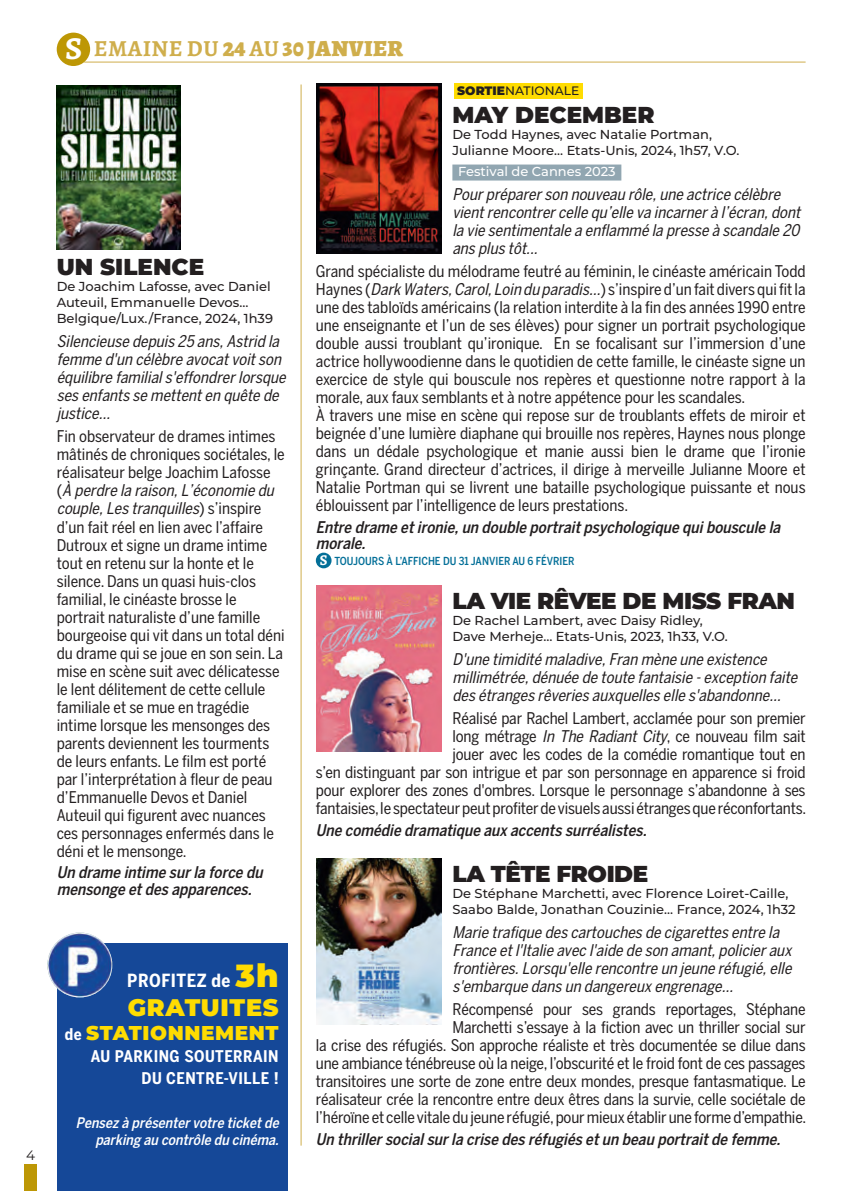
<style>
.page{position:relative;width:851px;height:1191px;background:#fff}
.page>*{position:absolute;margin:0;border:0;box-sizing:border-box;transform-origin:0 0}
.t1{font:900 24px "Montserrat";letter-spacing:.03em;color:#ffdc01}
.t2{font:900 23px "Montserrat";letter-spacing:-.02em;color:#231f20}
.t3{font:900 23px "Alegreya SC";letter-spacing:.02em;color:#cfae4c}
.t4{font:900 23px "Montserrat";color:#231f20}
.t5{font:900 20px "Montserrat";letter-spacing:.03em;color:#ffdc01}
.t6{font:700 18px "Benton Sans Cond";letter-spacing:.03em;color:#fff}
.t7{font:16px/18px "Benton Sans Cond";color:#231f20}
.t8{font:italic 16px/18px "Benton Sans Cond";color:#231f20}
.t9{font:italic 500 16px/16px "Benton Sans Cond";color:#231f20}
.t10{font:700 16px/22px "Benton Sans Cond";letter-spacing:.03em;color:#fff;text-align:right}
.t11{font:italic 500 14.6px/17.4px "Benton Sans Cond";color:#fff;text-align:right}
.t12{font:13.6px "Montserrat";color:#231f20}
.t13{font:500 13px/16px "Montserrat";color:#231f20}
.t14{font:500 13px "Montserrat";color:#fff}
.t15{font:500 12.2px "Montserrat";color:#231f20}
.t16{font:500 11px "Benton Sans Cond";color:#036f98}
.s1{font-weight:700;font-size:32px;color:#fff}
.s2{font-weight:700}
.s3{font-weight:900}
.s4{font-style:italic}
.s5{font-family:"Montserrat";font-weight:900;font-size:32px;color:#ffdc01}
.s6{font-family:"Benton Sans Cond";font-weight:700;font-size:16px;color:#fff}
.s7{font-family:"Alegreya SC";font-weight:700;font-size:15px;color:#fff}
</style>
<div class="page">
<div style="left:25px;top:1164px;width:12px;height:27px;background:#bd9705"></div>
<hr style="left:84px;top:62px;width:721px;height:1px;background:#cfae4c">
<div style="left:57px;top:33px;width:33px;height:33px;background:#bd9705;border-radius:50%"></div>
<hr style="left:300px;top:84px;width:1px;height:1061px;background:#cfae4c">
<img style="left:57px;top:85px;width:123px;height:164px">
<div style="left:452px;top:164px;width:169px;height:16px;background:#91a6b1"></div>
<div style="left:316px;top:552px;width:15px;height:16px;background:#036f98;border-radius:50%"></div>
<img style="left:316px;top:84px;width:125px;height:169px">
<img style="left:316px;top:585px;width:125px;height:166px">
<img style="left:316px;top:858px;width:125px;height:166px">
<div style="left:454px;top:84px;width:128px;height:15px;background:#ffdc01"></div>
<div style="left:57px;top:943px;width:231px;height:248px;background:#154898"></div>
<img style="left:47px;top:932px;width:65px;height:65px;border-radius:32px">
<p class="t12" style="left:26px;top:1145px;width:10px">4</p>
<h2 class="t3" style="left:65px;top:31px;width:339px"><span class="s1">S</span> <span class="s2">EMAINE DU</span> 24 <span class="s2">AU</span> 30 JANVIER</h2>
<p class="t15" style="left:457px;top:83px;width:123px"><span class="s3">SORTIE</span>NATIONALE</p>
<h2 class="t4" style="left:57px;top:250px;width:149px">UN SILENCE</h2>
<p class="t13" style="left:57px;top:278px;width:218px">De Joachim Lafosse, avec Daniel<br>Auteuil, Emmanuelle Devos…<br>Belgique/Lux./France, 2024, 1h39</p>
<p class="t8" style="left:57px;top:332px;width:230px">Silencieuse depuis 25 ans, Astrid la femme d'un célèbre avocat voit son équilibre familial s'effondrer lorsque ses enfants se mettent en quête de justice…</p>
<p class="t7" style="left:57px;top:427px;width:229px">Fin observateur de drames intimes mâtinés de chroniques sociétales, le réalisateur belge Joachim Lafosse (<span class="s4">À perdre la raison, L’économie du couple, Les tranquilles</span>) s’inspire d’un fait réel en lien avec l’affaire Dutroux et signe un drame intime tout en retenu sur la honte et le silence. Dans un quasi huis-clos familial, le cinéaste brosse le portrait naturaliste d’une famille bourgeoise qui vit dans un total déni du drame qui se joue en son sein. La mise en scène suit avec délicatesse le lent délitement de cette cellule familiale et se mue en tragédie intime lorsque les mensonges des parents deviennent les tourments de leurs enfants. Le film est porté par l’interprétation à fleur de peau d’Emmanuelle Devos et Daniel Auteuil qui figurent avec nuances ces personnages enfermés dans le déni et le mensonge.</p>
<p class="t9" style="left:57px;top:864px;width:207px">Un drame intime sur la force du mensonge et des apparences.</p>
<p class="t6" style="left:127px;top:969px;width:153px">PROFITEZ de <span class="s5">3h</span></p>
<h1 class="t1" style="left:128px;top:989px;width:152px">GRATUITES</h1>
<p class="t5" style="left:65px;top:1017px;width:215px"><span class="s6">de</span> STATIONNEMENT</p>
<p class="t10" style="left:91px;top:1044px;width:189px">AU PARKING SOUTERRAIN<br>DU CENTRE-VILLE !</p>
<p class="t11" style="left:76px;top:1113px;width:204px">Pensez à présenter votre ticket de parking au contrôle du cinéma.</p>
<h2 class="t4" style="left:452px;top:98px;width:204px">MAY DECEMBER</h2>
<p class="t13" style="left:452px;top:126px;width:288px">De Todd Haynes, avec Natalie Portman,<br>Julianne Moore… Etats-Unis, 2024, 1h57, V.O.</p>
<p class="t14" style="left:458px;top:162px;width:159px">Festival de Cannes 2023</p>
<p class="t8" style="left:452px;top:185px;width:349px">Pour préparer son nouveau rôle, une actrice célèbre vient rencontrer celle qu’elle va incarner à l’écran, dont la vie sentimentale a enflammé la presse à scandale 20 ans plus tôt...</p>
<p class="t7" style="left:316px;top:262px;width:491px">Grand spécialiste du mélodrame feutré au féminin, le cinéaste américain Todd Haynes (<span class="s4">Dark Waters, Carol, Loin du paradis…</span>) s’inspire d’un fait divers qui fit la une des tabloïds américains (la relation interdite à la fin des années 1990 entre une enseignante et l’un de ses élèves) pour signer un portrait psychologique double aussi troublant qu’ironique. En se focalisant sur l’immersion d’une actrice hollywoodienne dans le quotidien de cette famille, le cinéaste signe un exercice de style qui bouscule nos repères et questionne notre rapport à la morale, aux faux semblants et à notre appétence pour les scandales.<br>À travers une mise en scène qui repose sur de troublants effets de miroir et beignée d’une lumière diaphane qui brouille nos repères, Haynes nous plonge dans un dédale psychologique et manie aussi bien le drame que l’ironie grinçante. Grand directeur d’actrices, il dirige à merveille Julianne Moore et Natalie Portman qui se livrent une bataille psychologique puissante et nous éblouissent par l’intelligence de leurs prestations.</p>
<p class="t9" style="left:316px;top:519px;width:466px">Entre drame et ironie, un double portrait psychologique qui bouscule la morale.</p>
<p class="t16" style="left:320px;top:555px;width:256px"><span class="s7">S</span> TOUJOURS À L’AFFICHE DU 31 JANVIER AU 6 FÉVRIER</p>
<h2 class="t2" style="left:452px;top:583px;width:344px">LA VIE RÊVEE DE MISS FRAN</h2>
<p class="t13" style="left:452px;top:612px;width:277px">De Rachel Lambert, avec Daisy Ridley,<br>Dave Merheje… Etats-Unis, 2023, 1h33, V.O.</p>
<p class="t8" style="left:452px;top:649px;width:346px">D'une timidité maladive, Fran mène une existence millimétrée, dénuée de toute fantaisie - exception faite des étranges rêveries auxquelles elle s'abandonne…</p>
<p class="t7" style="left:316px;top:709px;width:491px;text-align:right">Réalisé par Rachel Lambert, acclamée pour son premier<br>long métrage <span class="s4">In The Radiant City</span>, ce nouveau film sait<br>jouer avec les codes de la comédie romantique tout en<br>s’en distinguant par son intrigue et par son personnage en apparence si froid pour explorer des zones d'ombres. Lorsque le personnage s’abandonne à ses fantaisies, le spectateur peut profiter de visuels aussi étranges que réconfortants.</p>
<p class="t9" style="left:316px;top:822px;width:332px">Une comédie dramatique aux accents surréalistes.</p>
<h2 class="t2" style="left:452px;top:856px;width:197px">LA TÊTE FROIDE</h2>
<p class="t13" style="left:452px;top:884px;width:345px">De Stéphane Marchetti, avec Florence Loiret-Caille,<br>Saabo Balde, Jonathan Couzinie… France, 2024, 1h32</p>
<p class="t8" style="left:452px;top:922px;width:340px">Marie trafique des cartouches de cigarettes entre la France et l'Italie avec l'aide de son amant, policier aux frontières. Lorsqu'elle rencontre un jeune réfugié, elle s'embarque dans un dangereux engrenage…</p>
<p class="t7" style="left:316px;top:1000px;width:491px;text-align:right">Récompensé pour ses grands reportages, Stéphane<br>Marchetti s’essaye à la fiction avec un thriller social sur<br>la crise des réfugiés. Son approche réaliste et très documentée se dilue dans une ambiance ténébreuse où la neige, l’obscurité et le froid font de ces passages transitoires une sorte de zone entre deux mondes, presque fantasmatique. Le réalisateur crée la rencontre entre deux êtres dans la survie, celle sociétale de l’héroïne et celle vitale du jeune réfugié, pour mieux établir une forme d’empathie.</p>
<p class="t9" style="left:316px;top:1131px;width:466px">Un thriller social sur la crise des réfugiés et un beau portrait de femme.</p>
</div>
